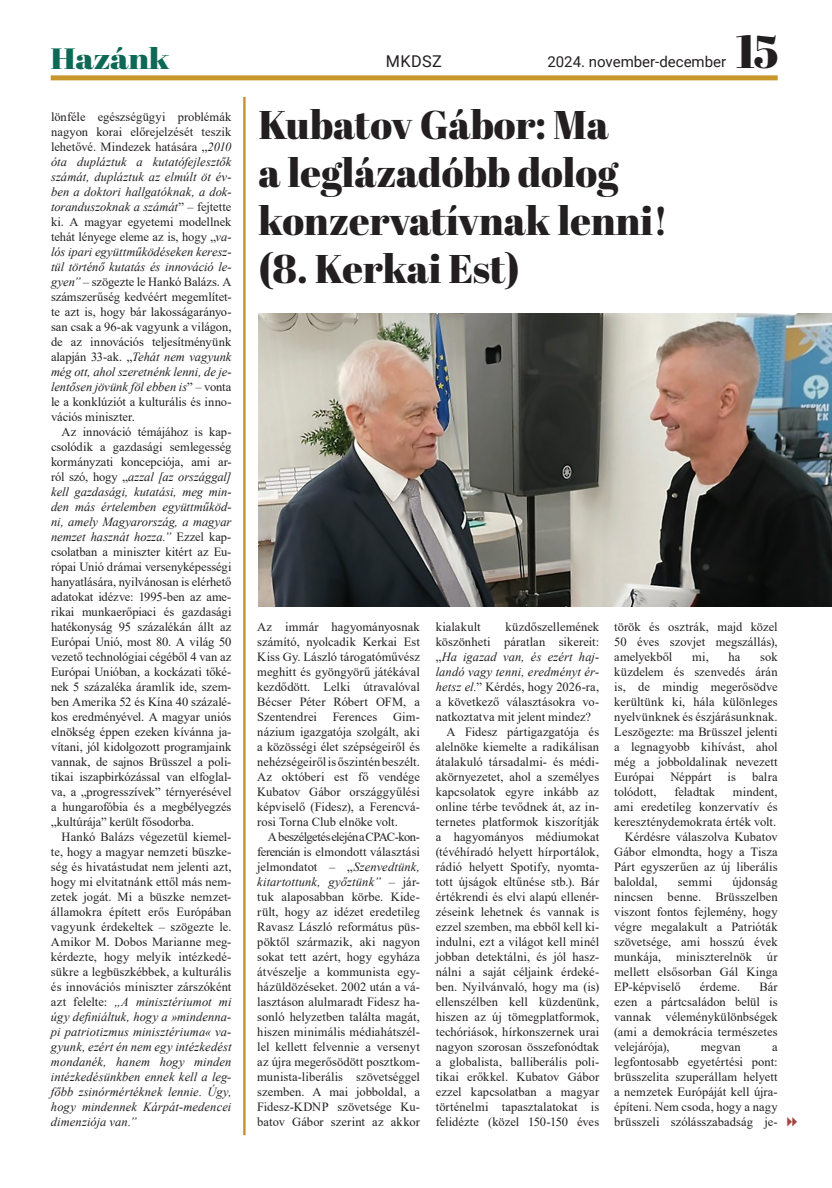
<style>
.page{position:relative;width:832px;height:1188px;background:#fff}
.page>*{position:absolute;margin:0;border:0;box-sizing:border-box;transform-origin:0 0}
.t1{font:46.25px "Abril Fatface";color:#231f20}
.t2{font:40px/48px "Abril Fatface";color:#231f20}
.t3{font:29.38px "Abril Fatface";letter-spacing:-.01em;color:#0d6855;scale:1.15 1}
.t4{font:16.25px "Roboto";letter-spacing:.02em;color:#231f20}
.t5{font:15px "Roboto";color:#231f20}
.t6{font:12.5px/15px "Times New Roman";letter-spacing:.005em;color:#231f20;text-align:justify}
.t7{font:italic 12.5px "Times New Roman";letter-spacing:.01em;color:#231f20}
.s1{font-style:italic}
.s2{font-style:normal}
</style>
<div class="page">
<div style="left:51px;top:75px;width:726px;height:5px;background:#c8972b"></div>
<hr style="left:243px;top:97px;width:2px;height:1037px;background:#c8972b">
<img style="left:258px;top:313px;width:573px;height:293px">
<h3 class="t3" style="left:51px;top:38px;width:105px">Hazánk</h3>
<h3 class="t4" style="left:386px;top:50px;width:57px">MKDSZ</h3>
<p class="t5" style="left:547px;top:52px;width:180px">2024. november-december</p>
<h1 class="t1" style="left:735px;top:19px;width:45px">15</h1>
<p class="t6" style="left:51px;top:108px;width:182px">lönféle egészségügyi problémák nagyon korai előrejelzését teszik lehetővé. Mindezek hatására „<span class="s1">2010 óta dupláztuk a kutatófejlesztők számát, dupláztuk az elmúlt öt év&shy;ben a doktori hallgatóknak, a dok&shy;toranduszoknak a számát</span>” – fejtette ki. A magyar egyetemi modellnek tehát lényege eleme az is, hogy „<span class="s1">va&shy;lós ipari együttműködéseken keresz&shy;tül történő kutatás és innováció le&shy;gyen”</span> – szögezte le Hankó Balázs. A számszerűség kedvéért megemlítet&shy;te azt is, hogy bár lakosságarányo&shy;san csak a 96-ak vagyunk a világon, de az innovációs teljesítményünk alapján 33-ak. „<span class="s1">Tehát nem vagyunk még ott, ahol szeretnénk lenni, de je&shy;lentősen jövünk föl ebben is</span>” <span class="s1">–</span> vonta le a konklúziót a kulturális és inno&shy;vációs miniszter.</p>
<p class="t6" style="left:51px;top:423px;width:182px;text-indent:11px">Az innováció témájához is kap&shy;csolódik a gazdasági semlegesség kormányzati koncepciója, ami ar&shy;ról szó, hogy „<span class="s1">azzal [az országgal] kell gazdasági, kutatási, meg min&shy;den más értelemben együttműköd&shy;ni, amely Magyarország, a magyar nemzet hasznát hozza.”</span> Ezzel kap&shy;csolatban a miniszter kitért az Eu&shy;rópai Unió drámai versenyképességi hanyatlására, nyilvánosan is elérhető adatokat idézve: 1995-ben az ame&shy;rikai munkaerőpiaci és gazdasági hatékonyság 95 százalékán állt az Európai Unió, most 80. A világ 50 vezető technológiai cégéből 4 van az Európai Unióban, a kockázati tőké&shy;nek 5 százaléka áramlik ide, szem&shy;ben Amerika 52 és Kína 40 százalé&shy;kos eredményével. A magyar uniós elnökség éppen ezeken kívánna ja&shy;vítani, jól kidolgozott programjaink vannak, de sajnos Brüsszel a poli&shy;tikai iszapbirkózással van elfoglal&shy;va, a „progresszívek” térnyerésével a hungarofóbia és a megbélyegzés „kultúrája” került fősodorba.</p>
<p class="t6" style="left:51px;top:828px;width:182px;text-indent:11px">Hankó Balázs végezetül kiemel&shy;te, hogy a magyar nemzeti büszke&shy;ség és hivatástudat nem jelenti azt, hogy mi elvitatnánk ettől más nem&shy;zetek jogát. Mi a büszke nemzet&shy;államokra épített erős Európában vagyunk érdekeltek – szögezte le.<br>Amikor M. Dobos Marianne meg&shy;kérdezte, hogy melyik intézkedé&shy;sükre a legbüszkébbek, a kulturális és innovációs miniszter zárszóként azt felelte: <span class="s1">„A minisztériumot mi úgy definiáltuk, hogy a »mindenna&shy;pi patriotizmus minisztériuma« va&shy;gyunk, ezért én nem egy intézkedést mondanék, hanem hogy minden intézkedésünkben ennek kell a leg&shy;főbb zsinórmértéknek lennie. Úgy, hogy mindennek Kárpát-medencei dimenziója van.”</span></p>
<h2 class="t2" style="left:258px;top:100px;width:411px">Kubatov Gábor: Ma<br>a leglázadóbb dolog konzervatívnak lenni! (8. Kerkai Est)</h2>
<p class="t6" style="left:257px;top:618px;width:164px">Az immár hagyományosnak számító, nyolcadik Kerkai Est Kiss Gy. László tárogatóművész meghitt és gyöngyörű játékával kezdődött. Lelki útravalóval Bécser Péter Róbert OFM, a Szentendrei Ferences</p>
<p class="t6" style="left:257px;top:708px;width:164px;text-indent:136px">Gim&shy;názium igazgatója szolgált, aki a közösségi élet szépségeiről és nehézségeiről is őszintén beszélt.<br>Az októberi est fő vendége Kubatov Gábor országgyűlési képviselő (Fidesz), a Ferencvá&shy;rosi Torna Club elnöke volt.</p>
<p class="t6" style="left:257px;top:828px;width:164px;text-indent:11px">A beszélgetés elején a CPAC-kon&shy;ferencián is elmondott választási jelmondatot – „<span class="s1">Szenvedtünk, kitartottunk, győztünk”</span> – jár&shy;tuk alaposabban körbe. Kide&shy;rült, hogy az idézet eredetileg Ravasz László református püs&shy;pöktől származik, aki nagyon sokat tett azért, hogy egyháza átvészelje a kommunista egy&shy;házüldözéseket. 2002 után a vá&shy;lasztáson alulmaradt Fidesz ha&shy;sonló helyzetben találta magát, hiszen minimális médiahátszél&shy;lel kellett felvennie a versenyt az újra megerősödött posztkom&shy;munista-liberális szövetséggel szemben. A mai jobboldal, a Fidesz-KDNP szövetsége Ku&shy;batov Gábor szerint az akkor</p>
<p class="t6" style="left:435px;top:618px;width:46px">kialakult</p>
<p class="t6" style="left:505px;top:618px;width:95px">küzdőszellemének</p>
<p class="t6" style="left:435px;top:633px;width:165px">köszönheti páratlan sikereit:</p>
<p class="t7" style="left:435px;top:648px;width:165px"><span class="s2">„</span>Ha igazad van, és ezért haj-</p>
<p class="t7" style="left:435px;top:663px;width:165px">landó vagy tenni, eredményt ér-</p>
<p class="t6" style="left:435px;top:678px;width:165px"><span class="s1">hetsz el.</span>” Kérdés, hogy 2026-ra,</p>
<p class="t6" style="left:435px;top:693px;width:165px">a következő választásokra vo-</p>
<p class="t6" style="left:435px;top:708px;width:157px">natkoztatva mit jelent mindez?</p>
<p class="t6" style="left:446px;top:723px;width:154px">A Fidesz pártigazgatója és</p>
<p class="t6" style="left:435px;top:738px;width:165px">alelnöke kiemelte a radikálisan</p>
<p class="t6" style="left:435px;top:753px;width:165px">átalakuló társadalmi- és médi-</p>
<p class="t6" style="left:435px;top:768px;width:165px">akörnyezetet, ahol a személyes</p>
<p class="t6" style="left:435px;top:783px;width:165px">kapcsolatok egyre inkább az</p>
<p class="t6" style="left:435px;top:798px;width:165px">online térbe tevődnek át, az in-</p>
<p class="t6" style="left:435px;top:813px;width:165px">ternetes platformok kiszorítják</p>
<p class="t6" style="left:435px;top:828px;width:165px">a hagyományos médiumokat</p>
<p class="t6" style="left:435px;top:843px;width:165px">(tévéhíradó helyett hírportálok,</p>
<p class="t6" style="left:435px;top:858px;width:165px">rádió helyett Spotify, nyomta-</p>
<p class="t6" style="left:435px;top:873px;width:165px">tott újságok eltűnése stb.). Bár</p>
<p class="t6" style="left:435px;top:888px;width:165px">értékrendi és elvi alapú ellenér-</p>
<p class="t6" style="left:435px;top:903px;width:165px">zéseink lehetnek és vannak is</p>
<p class="t6" style="left:435px;top:918px;width:165px">ezzel szemben, ma ebből kell ki-</p>
<p class="t6" style="left:435px;top:933px;width:165px">indulni, ezt a világot kell minél</p>
<p class="t6" style="left:435px;top:948px;width:165px">jobban detektálni, és jól hasz-</p>
<p class="t6" style="left:435px;top:963px;width:165px">nálni a saját céljaink érdeké-</p>
<p class="t6" style="left:435px;top:978px;width:165px">ben. Nyilvánvaló, hogy ma (is)</p>
<p class="t6" style="left:435px;top:993px;width:165px">ellenszélben kell küzdenünk,</p>
<p class="t6" style="left:435px;top:1008px;width:165px">hiszen az új tömegplatformok,</p>
<p class="t6" style="left:435px;top:1023px;width:165px">techóriások, hírkonszernek urai</p>
<p class="t6" style="left:435px;top:1038px;width:165px">nagyon szorosan összefonódtak</p>
<p class="t6" style="left:435px;top:1053px;width:165px">a globalista, balliberális poli-</p>
<p class="t6" style="left:435px;top:1068px;width:165px">tikai erőkkel. Kubatov Gábor</p>
<p class="t6" style="left:435px;top:1083px;width:165px">ezzel kapcsolatban a magyar</p>
<p class="t6" style="left:435px;top:1098px;width:165px">történelmi tapasztalatokat is</p>
<p class="t6" style="left:435px;top:1113px;width:165px">felidézte (közel 150-150 éves</p>
<p class="t6" style="left:614px;top:618px;width:165px">török és osztrák, majd közel 50 éves szovjet megszállás), amelyekből</p>
<p class="t6" style="left:614px;top:648px;width:165px;text-indent:146px">sok küzdelem és szenvedés árán is, de mindig megerősödve kerültünk ki, hála különleges nyelvünknek és észjárásunknak.<br>Leszögezte: ma Brüsszel jelenti a legnagyobb kihívást, ahol még a jobboldalinak nevezett Európai</p>
<p class="t6" style="left:692px;top:648px;width:18px">mi,</p>
<p class="t6" style="left:728px;top:648px;width:13px">ha</p>
<p class="t6" style="left:670px;top:768px;width:43px">Néppárt</p>
<p class="t6" style="left:727px;top:768px;width:10px">is</p>
<p class="t6" style="left:751px;top:768px;width:27px">balra</p>
<p class="t6" style="left:614px;top:783px;width:44px">tolódott,</p>
<p class="t6" style="left:674px;top:783px;width:42px">feladtak</p>
<p class="t6" style="left:732px;top:783px;width:46px">mindent,</p>
<p class="t6" style="left:614px;top:798px;width:165px">ami eredetileg konzervatív és</p>
<p class="t6" style="left:614px;top:813px;width:163px">kereszténydemokrata érték volt.</p>
<p class="t6" style="left:624px;top:828px;width:154px">Kérdésre válaszolva Kubatov</p>
<p class="t6" style="left:614px;top:843px;width:165px">Gábor elmondta, hogy a Tisza</p>
<p class="t6" style="left:614px;top:858px;width:165px">Párt egyszerűen az új liberális</p>
<p class="t6" style="left:614px;top:873px;width:45px">baloldal,</p>
<p class="t6" style="left:677px;top:873px;width:36px">semmi</p>
<p class="t6" style="left:614px;top:873px;width:165px;text-indent:118px">újdonság nincsen benne. Brüsszelben viszont fontos fejlemény, hogy végre megalakult a Patrióták szövetsége, ami hosszú évek munkája, miniszterelnök úr mellett elsősorban Gál Kinga EP-képviselő</p>
<p class="t6" style="left:699px;top:978px;width:42px">érdeme.</p>
<p class="t6" style="left:614px;top:978px;width:165px;text-indent:145px">Bár ezen a pártcsaládon belül is vannak véleménykülönbségek (ami a demokrácia természetes velejárója),</p>
<p class="t6" style="left:700px;top:1038px;width:42px">megvan</p>
<p class="t6" style="left:614px;top:1038px;width:165px;text-indent:158px">a legfontosabb egyetértési pont: brüsszelita szuperállam helyett a nemzetek Európáját kell újra&shy;építeni. Nem csoda, hogy a nagy brüsszeli szólásszabadság je-</p>
</div>
